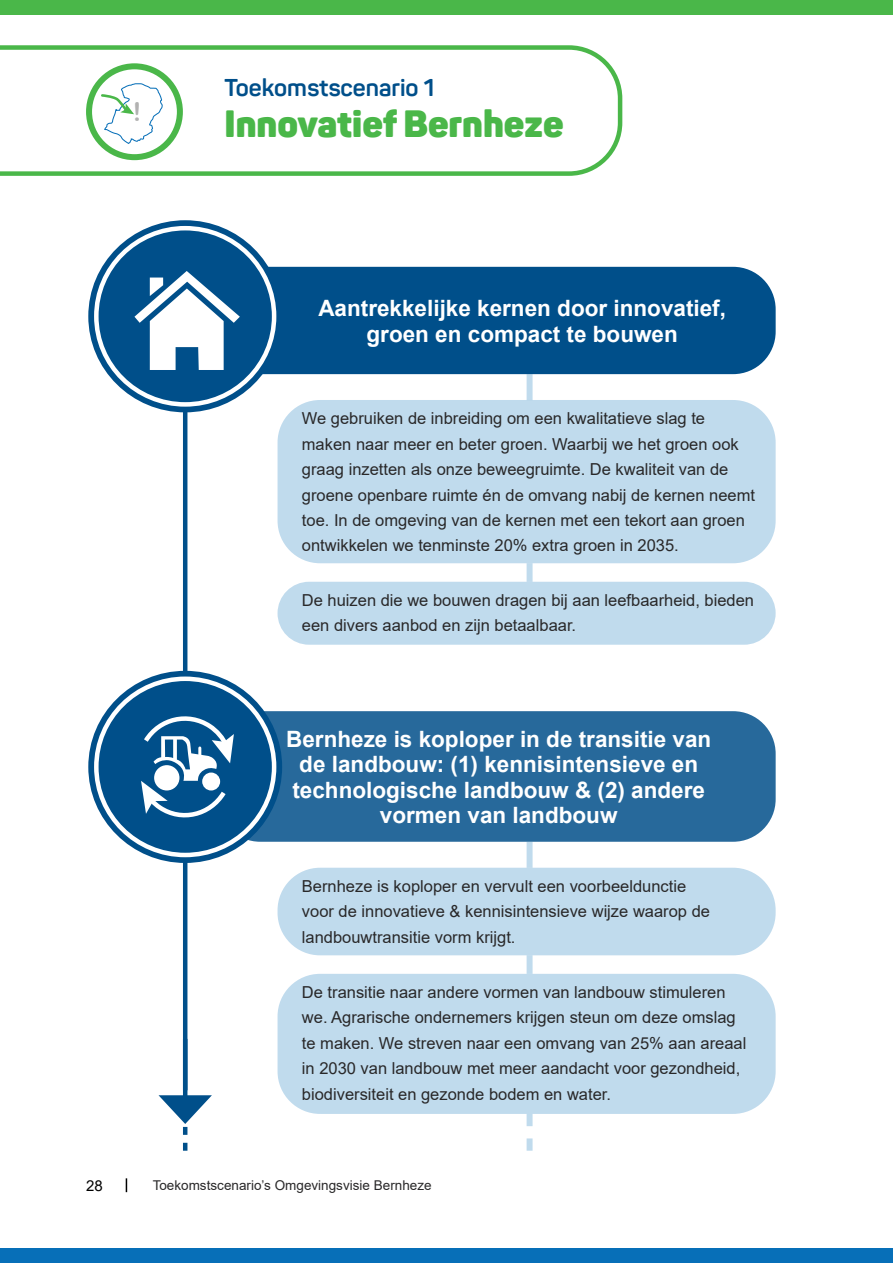
<style>
.page{position:relative;width:893px;height:1263px;background:#fff}
.page>*{position:absolute;margin:0;border:0;box-sizing:border-box;transform-origin:0 0}
.t1{font:900 37.5px "Panton";color:#4ab749}
.t2{font:25.8px "Arial Rounded MT Bold";color:#3d3d3c}
.t3{font:700 24px "Panton";color:#004f8a}
.t4{font:700 22.5px/25.5px "Arial";color:#fff;text-align:center}
.t5{font:16.5px/25.5px "Arial";color:#292829}
.t6{font:15px "Arial";color:#000}
.t7{font:13.5px "Arial";color:#292829}
</style>
<div class="page">
<svg style="left:126px;top:1178px;width:1px;height:14px"></svg>
<div style="left:0;top:0;width:893px;height:15px;background:#4ab749"></div>
<div style="left:0;top:1248px;width:893px;height:15px;background:#076fb8"></div>
<div style="left:173px;top:267px;width:603px;height:107px;background:#004f8a;border-radius:43px"></div>
<div style="left:278px;top:400px;width:498px;height:163px;background:#c0dbed;border-radius:43px"></div>
<div style="left:278px;top:582px;width:498px;height:63px;background:#c0dbed;border-radius:31px"></div>
<svg style="left:0;top:45px;width:622px;height:131px"></svg>
<hr style="left:183px;top:408px;width:4px;height:298px;background:#004f8a">
<hr style="left:183px;top:725px;width:4px;height:365px;background:#004f8a">
<svg style="left:527px;top:1114px;width:6px;height:37px"></svg>
<div style="left:88px;top:220px;width:194px;height:192px;background:#004f8a;border-radius:50%"></div>
<hr style="left:183px;top:1039px;width:4px;height:67px;background:#004f8a">
<svg style="left:159px;top:1095px;width:53px;height:56px"></svg>
<div style="left:527px;top:374px;width:6px;height:26px;background:#c0dbed"></div>
<div style="left:527px;top:842px;width:6px;height:26px;background:#c0dbed"></div>
<div style="left:527px;top:563px;width:6px;height:19px;background:#c0dbed"></div>
<div style="left:527px;top:955px;width:6px;height:19px;background:#c0dbed"></div>
<div style="left:94px;top:226px;width:182px;height:181px;border:4px solid #fff;border-radius:50%"></div>
<svg style="left:134px;top:271px;width:106px;height:99px"></svg>
<svg style="left:101px;top:83px;width:62px;height:61px"></svg>
<div style="left:278px;top:974px;width:498px;height:140px;background:#c0dbed;border-radius:43px"></div>
<div style="left:278px;top:868px;width:498px;height:87px;background:#c0dbed;border-radius:43px"></div>
<div style="left:218px;top:711px;width:558px;height:131px;background:#27699b;border-radius:43px"></div>
<div style="left:88px;top:671px;width:194px;height:192px;background:#004f8a;border-radius:50%"></div>
<div style="left:94px;top:676px;width:182px;height:181px;border:4px solid #fff;border-radius:50%"></div>
<svg style="left:141px;top:716px;width:93px;height:102px"></svg>
<h2 class="t2" style="left:132px;top:96px;width:10px">!</h2>
<h3 class="t3" style="left:225px;top:72px;width:211px">Toekomstscenario 1</h3>
<h1 class="t1" style="left:225px;top:100px;width:340px">Innovatief Bernheze</h1>
<h3 class="t4" style="left:318px;top:296px;width:409px">Aantrekkelijke kernen door innovatief, groen en compact te bouwen</h3>
<p class="t5" style="left:302px;top:405px;width:455px">We gebruiken de inbreiding om een kwalitatieve slag te maken naar meer en beter groen. Waarbij we het groen ook graag inzetten als onze beweegruimte. De kwaliteit van de groene openbare ruimte én de omvang nabij de kernen neemt toe. In de omgeving van de kernen met een tekort aan groen ontwikkelen we tenminste 20% extra groen in 2035.</p>
<p class="t5" style="left:302px;top:587px;width:454px">De huizen die we bouwen dragen bij aan leefbaarheid, bieden een divers aanbod en zijn betaalbaar.</p>
<h3 class="t4" style="left:286px;top:726px;width:427px">Bernheze is koploper in de transitie van de landbouw: (1) kennisintensieve en technologische landbouw &amp; (2) andere vormen van landbouw</h3>
<p class="t5" style="left:302px;top:873px;width:410px">Bernheze is koploper en vervult een voorbeeldunctie voor de innovatieve &amp; kennisintensieve wijze waarop de landbouwtransitie vorm krijgt.</p>
<p class="t5" style="left:302px;top:979px;width:446px">De transitie naar andere vormen van landbouw stimuleren we. Agrarische ondernemers krijgen steun om deze omslag te maken. We streven naar een omvang van 25% aan areaal in 2030 van landbouw met meer aandacht voor gezondheid, biodiversiteit en gezonde bodem en water.</p>
<p class="t6" style="left:86px;top:1175px;width:18px">28</p>
<p class="t7" style="left:153px;top:1176px;width:280px">Toekomstscenario’s Omgevingsvisie Bernheze</p>
</div>
